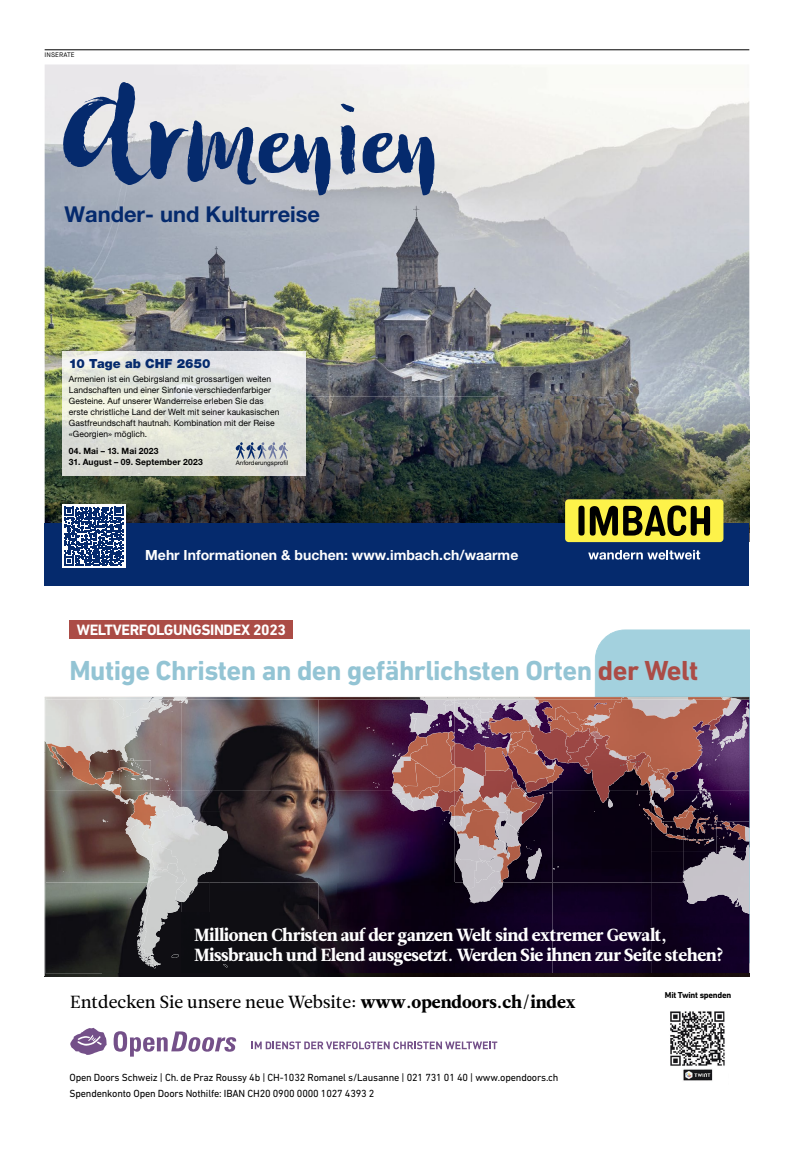
<style>
.page{position:relative;width:794px;height:1166px;background:#fff}
.page>*{position:absolute;margin:0;border:0;box-sizing:border-box;transform-origin:0 0}
.t1{font:122.5px "Somersault Regular";color:#052a6d}
.t2{font:700 28px "DIN Next LT Pro";letter-spacing:-.02em;color:#93c4d4}
.t3{font:700 21.88px "Helvetica Neue LT Pro";color:#052a6d}
.t4{font:17.5px/19.6px "Leitura News Roman 4";letter-spacing:-.02em;color:#fff}
.t5{font:17.5px "Leitura News Roman 2";color:#000}
.t6{font:700 15.31px "DIN Next LT Pro";letter-spacing:-.025em;color:#fff}
.t7{font:700 14px "Helvetica Neue LT Pro";color:#fff}
.t8{font:900 12.6px "Helvetica Neue LT Pro";letter-spacing:.005em;color:#052a6d}
.t9{font:10.5px/15.8px "DIN Next LT Pro";letter-spacing:-.015em;color:#000}
.t10{font:700 8.75px "DIN Next LT Pro";letter-spacing:-.025em;color:#000}
.t11{font:8.66px/11px "Helvetica Neue LT Pro";letter-spacing:.005em;color:#000}
.t12{font:700 8.66px "Helvetica Neue LT Pro";letter-spacing:.015em;color:#000}
.t13{font:6.56px "Maison Neue";letter-spacing:.01em;color:#000}
.t14{font:6.3px "Helvetica Neue LT Pro";letter-spacing:.005em;color:#000}
.s1{color:#ab4c46}
.s2{font-family:"Leitura News Roman 4"}
</style>
<div class="page">
<hr style="left:45px;top:50px;width:704px;height:1px;background:#000">
<img style="left:45px;top:64px;width:704px;height:332px">
<img style="left:45px;top:396px;width:30px;height:127px">
<img style="left:290px;top:396px;width:459px;height:127px">
<img style="left:75px;top:476px;width:215px;height:47px">
<div style="left:45px;top:523px;width:704px;height:62px;background:#052a6d"></div>
<div style="left:565px;top:499px;width:158px;height:43px;background:#fdf24a;border-radius:4px"></div>
<svg style="left:578px;top:506px;width:6px;height:29px"></svg>
<svg style="left:590px;top:505px;width:120px;height:31px"></svg>
<svg style="left:588px;top:550px;width:112px;height:9px"></svg>
<div style="left:62px;top:504px;width:64px;height:64px;background:#fff"></div>
<svg style="left:64px;top:507px;width:59px;height:59px"></svg>
<img style="left:62px;top:352px;width:243px;height:124px">
<svg style="left:236px;top:442px;width:52px;height:17px"></svg>
<div style="left:595px;top:629px;width:154px;height:68px;background:#a3d1de"></div>
<svg style="left:114px;top:1031px;width:122px;height:25px"></svg>
<svg style="left:252px;top:1041px;width:245px;height:8px"></svg>
<svg style="left:70px;top:1028px;width:37px;height:27px"></svg>
<svg style="left:103px;top:753px;width:517px;height:221px;background:#21132d"></svg>
<img style="left:103px;top:974px;width:646px;height:2px">
<img style="left:338px;top:753px;width:54px;height:38px">
<img style="left:221px;top:809px;width:116px;height:110px">
<img style="left:337px;top:791px;width:117px;height:183px">
<img style="left:318px;top:919px;width:20px;height:55px">
<img style="left:182px;top:753px;width:156px;height:56px">
<img style="left:318px;top:809px;width:20px;height:73px">
<img style="left:103px;top:882px;width:79px;height:92px">
<img style="left:209px;top:882px;width:109px;height:92px">
<img style="left:182px;top:967px;width:27px;height:7px">
<img style="left:127px;top:810px;width:95px;height:35px">
<div style="left:172px;top:889px;width:55px;height:78px;background:#0f0e13"></div>
<img style="left:45px;top:976px;width:409px;height:1px">
<img style="left:45px;top:697px;width:347px;height:56px">
<img style="left:45px;top:752px;width:58px;height:224px">
<svg style="left:366px;top:727px;width:9px;height:6px"></svg>
<img style="left:495px;top:861px;width:2px;height:10px">
<img style="left:484px;top:850px;width:13px;height:11px">
<img style="left:466px;top:871px;width:37px;height:32px">
<img style="left:390px;top:783px;width:2px;height:10px">
<img style="left:456px;top:859px;width:30px;height:29px">
<img style="left:497px;top:850px;width:24px;height:32px">
<svg style="left:553px;top:866px;width:5px;height:3px"></svg>
<img style="left:503px;top:850px;width:7px;height:9px">
<img style="left:526px;top:850px;width:16px;height:30px">
<svg style="left:490px;top:880px;width:11px;height:12px"></svg>
<svg style="left:373px;top:782px;width:7px;height:6px"></svg>
<img style="left:474px;top:861px;width:21px;height:21px">
<img style="left:455px;top:850px;width:29px;height:11px">
<img style="left:613px;top:697px;width:7px;height:2px">
<img style="left:613px;top:773px;width:7px;height:15px">
<img style="left:613px;top:758px;width:7px;height:14px">
<img style="left:613px;top:699px;width:7px;height:33px">
<img style="left:613px;top:732px;width:7px;height:26px">
<svg style="left:620px;top:697px;width:130px;height:277px;background:#4f3447"></svg>
<svg style="left:392px;top:697px;width:221px;height:153px;background:#7e5158"></svg>
<img style="left:565px;top:728px;width:32px;height:24px">
<img style="left:46px;top:742px;width:44px;height:19px">
<img style="left:90px;top:710px;width:64px;height:48px">
<div style="left:45px;top:697px;width:63px;height:45px;background:#d8d8d5"></div>
<img style="left:113px;top:713px;width:43px;height:12px">
<img style="left:151px;top:699px;width:19px;height:14px">
<img style="left:113px;top:699px;width:38px;height:19px">
<img style="left:142px;top:700px;width:15px;height:12px">
<svg style="left:173px;top:697px;width:15px;height:6px"></svg>
<img style="left:98px;top:697px;width:53px;height:2px">
<svg style="left:151px;top:697px;width:12px;height:3px"></svg>
<img style="left:157px;top:700px;width:28px;height:12px">
<svg style="left:175px;top:889px;width:12px;height:13px"></svg>
<img style="left:150px;top:842px;width:1px;height:17px">
<img style="left:125px;top:828px;width:25px;height:32px">
<img style="left:167px;top:880px;width:11px;height:3px">
<img style="left:167px;top:863px;width:18px;height:17px">
<img style="left:64px;top:743px;width:3px;height:12px">
<img style="left:47px;top:743px;width:17px;height:25px">
<img style="left:51px;top:755px;width:63px;height:31px">
<img style="left:103px;top:817px;width:23px;height:14px">
<img style="left:126px;top:817px;width:13px;height:14px">
<img style="left:130px;top:825px;width:12px;height:3px">
<img style="left:130px;top:816px;width:12px;height:9px">
<img style="left:137px;top:859px;width:8px;height:77px">
<img style="left:140px;top:859px;width:11px;height:76px">
<svg style="left:137px;top:942px;width:9px;height:17px"></svg>
<img style="left:142px;top:816px;width:13px;height:26px">
<img style="left:178px;top:876px;width:21px;height:23px">
<img style="left:155px;top:815px;width:51px;height:29px">
<img style="left:161px;top:841px;width:17px;height:30px">
<img style="left:151px;top:841px;width:10px;height:31px">
<svg style="left:101px;top:758px;width:90px;height:58px;background:#917d78"></svg>
<svg style="left:153px;top:956px;width:8px;height:9px"></svg>
<img style="left:145px;top:920px;width:14px;height:18px">
<img style="left:145px;top:869px;width:14px;height:51px">
<svg style="left:223px;top:964px;width:4px;height:3px"></svg>
<svg style="left:172px;top:954px;width:7px;height:4px"></svg>
<div style="left:69px;top:620px;width:224px;height:19px;background:#ab4c46"></div>
<img style="left:670px;top:1011px;width:55px;height:70px">
<p class="t13" style="left:45px;top:51px;width:32px">INSERATE</p>
<h1 class="t1" style="left:62px;top:68px;width:377px">Armenien</h1>
<h3 class="t3" style="left:64px;top:200px;width:257px">Wander- und Kulturreise</h3>
<h3 class="t8" style="left:69px;top:355px;width:143px">10 Tage ab CHF 2650</h3>
<p class="t11" style="left:69px;top:373px;width:212px">Armenien ist ein Gebirgsland mit grossartigen weiten Landschaften und einer Sinfonie verschiedenfarbiger Gesteine. Auf unserer Wanderreise erleben Sie das erste christliche Land der Welt mit seiner kaukasischen Gastfreundschaft hautnah. Kombination mit der Reise «Georgien» möglich.</p>
<p class="t12" style="left:69px;top:446px;width:91px">04. Mai – 13. Mai 2023</p>
<p class="t12" style="left:69px;top:456px;width:135px">31. August – 09. September 2023</p>
<p class="t14" style="left:236px;top:459px;width:54px">Anforderungsprofil</p>
<h3 class="t7" style="left:145px;top:546px;width:374px">Mehr Informationen &amp; buchen: www.imbach.ch/waarme</h3>
<h3 class="t6" style="left:77px;top:621px;width:211px">WELTVERFOLGUNGSINDEX 2023</h3>
<h2 class="t2" style="left:69px;top:654px;width:630px">Mutige Christen an den gefährlichsten Orten <span class="s1">der Welt</span></h2>
<h3 class="t4" style="left:194px;top:925px;width:531px">Millionen Christen auf der ganzen Welt sind extremer Gewalt,<br>Missbrauch und Elend ausgesetzt. Werden Sie ihnen zur Seite stehen?</h3>
<h3 class="t5" style="left:70px;top:991px;width:507px">Entdecken Sie unsere neue Website: <span class="s2">www.opendoors.ch/index</span></h3>
<p class="t10" style="left:665px;top:990px;width:68px">Mit Twint spenden</p>
<p class="t9" style="left:69px;top:1069px;width:490px">Open Doors Schweiz | Ch. de Praz Roussy 4b | CH-1032 Romanel s/Lausanne | 021 731 01 40 | www.opendoors.ch<br>Spendenkonto Open Doors Nothilfe: IBAN CH20 0900 0000 1027 4393 2</p>
</div>
